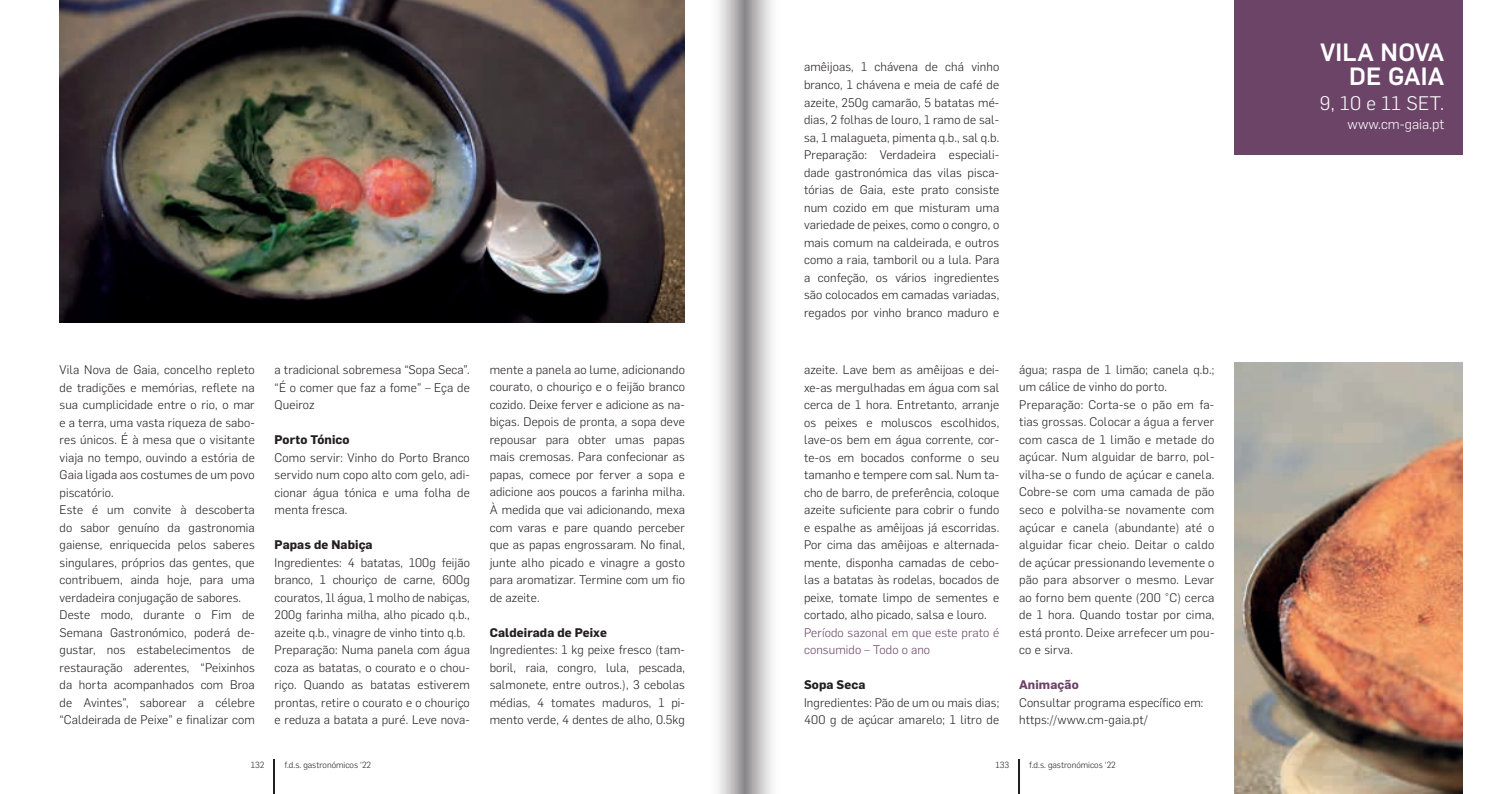
<style>
.page{position:relative;width:1489px;height:794px;background:#fff}
.page>*{position:absolute;margin:0;border:0;box-sizing:border-box;transform-origin:0 0}
.t1{font:500 24.5px/24.5px "Flama";letter-spacing:.01em;color:#fff;text-align:right}
.t2{font:300 19.25px "Flama";letter-spacing:.02em;color:#fff}
.t3{font:300 14px "Flama";color:#fff}
.t4{font:300 12.25px/17.5px "Flama";letter-spacing:.01em;color:#231f20;text-align:justify}
.t5{font:700 12.25px "Flama";letter-spacing:.01em;color:#231f20}
.t6{font:300 12.25px/17.5px "Flama";letter-spacing:.01em;color:#6c4468}
.t7{font:700 12.25px "Flama";letter-spacing:.01em;color:#6c4468}
.t8{font:300 8.75px "Flama";color:#231f20}
</style>
<div class="page">
<hr style="left:1018px;top:759px;width:1px;height:35px;background:#231f20">
<hr style="left:273px;top:759px;width:2px;height:35px;background:#231f20">
<div style="left:1234px;top:0;width:228px;height:155px;background:#6c4468"></div>
<img style="left:60px;top:0;width:625px;height:322px">
<svg style="left:744px;top:0;width:28px;height:794px;background:#c0bfc0"></svg>
<svg style="left:718px;top:0;width:26px;height:794px;background:#c4c3c4"></svg>
<img style="left:1234px;top:362px;width:228px;height:432px">
<p class="t4" style="left:60px;top:360px;width:197px;text-align:left">Vila Nova de Gaia, concelho repleto de tradições e memórias, reflete na sua cumplicidade entre o rio, o mar e a terra, uma vasta riqueza de sabo&shy;res únicos. É à mesa que o visitante viaja no tempo, ouvindo a estória de<br>Gaia ligada aos costumes de um povo piscatório.<br>Este é um convite à descoberta do sabor genuíno da gastronomia gaiense, enriquecida pelos saberes singulares, próprios das gentes, que contribuem, ainda hoje, para uma verdadeira conjugação de sabores.<br>Deste modo, durante o Fim de<br>Semana Gastronómico, poderá de&shy;gustar, nos estabelecimentos de restauração aderentes, “Peixinhos da horta acompanhados com Broa de Avintes”, saborear a célebre “Caldeirada de Peixe” e finalizar com</p>
<p class="t4" style="left:274px;top:360px;width:197px">a tradicional sobremesa “Sopa Seca”. “É o comer que faz a fome” – Eça de Queiroz</p>
<p class="t5" style="left:274px;top:431px;width:76px">Porto Tónico</p>
<p class="t4" style="left:274px;top:448px;width:197px">Como servir: Vinho do Porto Branco servido num copo alto com gelo, adi&shy;cionar água tónica e uma folha de menta fresca.</p>
<p class="t5" style="left:274px;top:536px;width:99px">Papas de Nabiça</p>
<p class="t4" style="left:274px;top:553px;width:197px;text-align:left">Ingredientes: 4 batatas, 100g feijão branco, 1 chouriço de carne, 600g couratos, 1l água, 1 molho de nabiças, 200g farinha milha, alho picado q.b., azeite q.b., vinagre de vinho tinto q.b.<br>Preparação: Numa panela com água coza as batatas, o courato e o chou&shy;riço. Quando as batatas estiverem prontas, retire o courato e o chouriço e reduza a batata a puré. Leve nova-</p>
<p class="t4" style="left:489px;top:360px;width:197px">mente a panela ao lume, adicionando courato, o chouriço e o feijão branco cozido. Deixe ferver e adicione as na&shy;biças. Depois de pronta, a sopa deve repousar para obter umas papas mais cremosas. Para confecionar as papas, comece por ferver a sopa e adicione aos poucos a farinha milha.<br>À medida que vai adicionando, mexa com varas e pare quando perceber que as papas engrossaram. No final, junte alho picado e vinagre a gosto para aromatizar. Termine com um fio de azeite.</p>
<p class="t5" style="left:489px;top:623px;width:119px">Caldeirada de Peixe</p>
<p class="t4" style="left:489px;top:640px;width:197px">Ingredientes: 1 kg peixe fresco (tam&shy;boril, raia, congro, lula, pescada, salmonete, entre outros.), 3 cebolas médias, 4 tomates maduros, 1 pi&shy;mento verde, 4 dentes de alho, 0.5kg</p>
<p class="t4" style="left:804px;top:58px;width:197px">amêijoas, 1 chávena de chá vinho branco, 1 chávena e meia de café de azeite, 250g camarão, 5 batatas mé&shy;dias, 2 folhas de louro, 1 ramo de sal&shy;sa, 1 malagueta, pimenta q.b., sal q.b.<br>Preparação: Verdadeira especiali&shy;dade gastronómica das vilas pisca&shy;tórias de Gaia, este prato consiste num cozido em que misturam uma variedade de peixes, como o congro, o mais comum na caldeirada, e outros como a raia, tamboril ou a lula. Para a confeção, os vários ingredientes são colocados em camadas variadas, regados por vinho branco maduro e</p>
<p class="t4" style="left:804px;top:360px;width:197px">azeite. Lave bem as amêijoas e dei&shy;xe-as mergulhadas em água com sal cerca de 1 hora. Entretanto, arranje os peixes e moluscos escolhidos, lave-os bem em água corrente, cor&shy;te-os em bocados conforme o seu tamanho e tempere com sal. Num ta&shy;cho de barro, de preferência, coloque azeite suficiente para cobrir o fundo e espalhe as amêijoas já escorridas.<br>Por cima das amêijoas e alternada&shy;mente, disponha camadas de cebo&shy;las a batatas às rodelas, bocados de peixe, tomate limpo de sementes e cortado, alho picado, salsa e louro.</p>
<p class="t6" style="left:804px;top:623px;width:197px">Período sazonal em que este prato é consumido – Todo o ano</p>
<p class="t5" style="left:804px;top:676px;width:63px">Sopa Seca</p>
<p class="t4" style="left:804px;top:693px;width:197px">Ingredientes: Pão de um ou mais dias;<br>400 g de açúcar amarelo; 1 litro de</p>
<p class="t4" style="left:1019px;top:360px;width:197px;text-align:left">água; raspa de 1 limão; canela q.b.; um cálice de vinho do porto.<br>Preparação: Corta-se o pão em fa&shy;tias grossas. Colocar a água a ferver com casca de 1 limão e metade do açúcar. Num alguidar de barro, pol&shy;vilha-se o fundo de açúcar e canela.<br>Cobre-se com uma camada de pão seco e polvilha-se novamente com açúcar e canela (abundante) até o alguidar ficar cheio. Deitar o caldo de açúcar pressionando levemente o pão para absorver o mesmo. Levar ao forno bem quente (200 °C) cerca de 1 hora. Quando tostar por cima, está pronto. Deixe arrefecer um pou&shy;co e sirva.</p>
<p class="t7" style="left:1019px;top:676px;width:61px">Animação</p>
<p class="t4" style="left:1019px;top:693px;width:186px">Consultar programa específico em: https://www.cm-gaia.pt/</p>
<p class="t8" style="left:251px;top:758px;width:15px">132</p>
<p class="t8" style="left:284px;top:758px;width:88px">f.d.s. gastronómicos ‘22</p>
<p class="t8" style="left:995px;top:758px;width:15px">133</p>
<p class="t8" style="left:1029px;top:758px;width:88px">f.d.s. gastronómicos ‘22</p>
<h1 class="t1" style="left:1320px;top:38px;width:125px">VILA NOVA<br>DE GAIA</h1>
<h2 class="t2" style="left:1319px;top:90px;width:126px">9, 10 e 11 SET.</h2>
<p class="t3" style="left:1347px;top:115px;width:98px">www.cm-gaia.pt</p>
</div>
